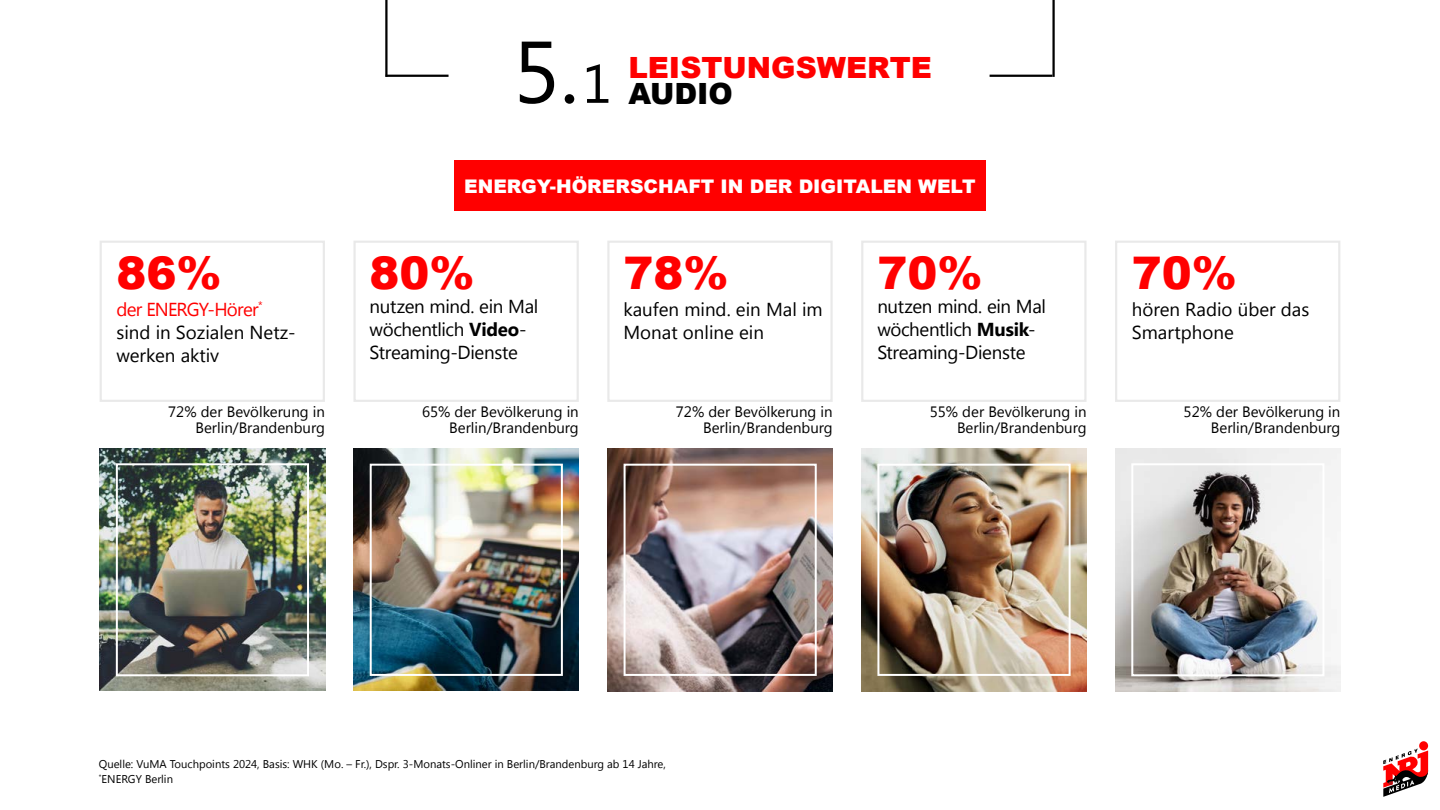
<style>
.page{position:relative;width:1440px;height:810px;background:#fff}
.page>*{position:absolute;margin:0;border:0;box-sizing:border-box;transform-origin:0 0}
.t1{font:87.45px "Segoe UI";color:#000}
.t2{font:900 45px "Arial";color:#f00}
.t3{font:900 29.25px "Arial";color:#f00}
.t4{font:900 29.25px "Arial";color:#000}
.t5{font:18.75px/23.2px "Segoe UI";letter-spacing:-.015em;color:#000}
.t6{font:900 18.75px "Arial";color:#fff}
.t7{font:15px/16.2px "Segoe UI";color:#000;text-align:right}
.t8{font:11.25px/15px "Segoe UI";color:#000}
.s1{color:#f00}
.s2{font-size:54px}
.s3{font-weight:700}
</style>
<div class="page">
<img style="left:1115px;top:448px;width:226px;height:243px">
<div style="left:1131px;top:463px;width:193px;height:213px;border:2px solid #fff"></div>
<svg style="left:1383px;top:741px;width:46px;height:56px"></svg>
<hr style="left:385px;top:0;width:3px;height:77px;background:#000">
<hr style="left:1052px;top:0;width:3px;height:77px;background:#000">
<hr style="left:386px;top:75px;width:63px;height:2px;background:#000">
<hr style="left:990px;top:75px;width:62px;height:2px;background:#000">
<div style="left:454px;top:160px;width:532px;height:51px;background:#f00"></div>
<img style="left:100px;top:448px;width:225px;height:243px">
<div style="left:116px;top:463px;width:193px;height:213px;border:2px solid #fff"></div>
<img style="left:354px;top:448px;width:225px;height:243px">
<div style="left:370px;top:464px;width:193px;height:212px;border:2px solid #fff"></div>
<img style="left:861px;top:448px;width:226px;height:243px">
<div style="left:877px;top:464px;width:194px;height:212px;border:2px solid #fff"></div>
<img style="left:607px;top:448px;width:226px;height:243px">
<div style="left:624px;top:464px;width:193px;height:212px;border:2px solid #fff"></div>
<h2 class="t2" style="left:116px;top:241px;width:107px">86%</h2>
<p class="t5" style="left:116px;top:297px;width:181px"><span class="s1">der ENERGY-Hörer</span><sup>* </sup>sind in Sozialen Netz&shy;werken aktiv</p>
<p class="t7" style="left:168px;top:403px;width:158px">72% der Bevölkerung in<br>Berlin/Brandenburg</p>
<h1 class="t1" style="left:513px;top:11px;width:100px">5.<span class="s2">1</span></h1>
<h3 class="t3" style="left:628px;top:46px;width:305px">LEISTUNGSWERTE</h3>
<h3 class="t4" style="left:628px;top:72px;width:106px">AUDIO</h3>
<p class="t6" style="left:464px;top:172px;width:513px">ENERGY-HÖRERSCHAFT IN DER DIGITALEN WELT</p>
<h2 class="t2" style="left:370px;top:241px;width:107px">80%</h2>
<p class="t5" style="left:370px;top:294px;width:170px">nutzen mind. ein Mal wöchentlich <span class="s3">Video</span>-<br>Streaming-Dienste</p>
<h2 class="t2" style="left:623px;top:241px;width:107px">78%</h2>
<p class="t5" style="left:623px;top:297px;width:201px">kaufen mind. ein Mal im<br>Monat online ein</p>
<h2 class="t2" style="left:877px;top:241px;width:107px">70%</h2>
<p class="t5" style="left:877px;top:294px;width:170px">nutzen mind. ein Mal wöchentlich <span class="s3">Musik</span>-<br>Streaming-Dienste</p>
<p class="t7" style="left:422px;top:403px;width:158px">65% der Bevölkerung in<br>Berlin/Brandenburg</p>
<p class="t7" style="left:930px;top:403px;width:158px">55% der Bevölkerung in<br>Berlin/Brandenburg</p>
<p class="t7" style="left:676px;top:403px;width:158px">72% der Bevölkerung in<br>Berlin/Brandenburg</p>
<h2 class="t2" style="left:1132px;top:241px;width:107px">70%</h2>
<p class="t5" style="left:1132px;top:297px;width:179px">hören Radio über das<br>Smartphone</p>
<p class="t7" style="left:1184px;top:403px;width:158px">52% der Bevölkerung in<br>Berlin/Brandenburg</p>
<p class="t8" style="left:99px;top:756px;width:568px">Quelle: VuMA Touchpoints 2024, Basis: WHK (Mo. – Fr.), Dspr. 3-Monats-Onliner in Berlin/Brandenburg ab 14 Jahre, <sup>*</sup>ENERGY Berlin</p>
</div>
